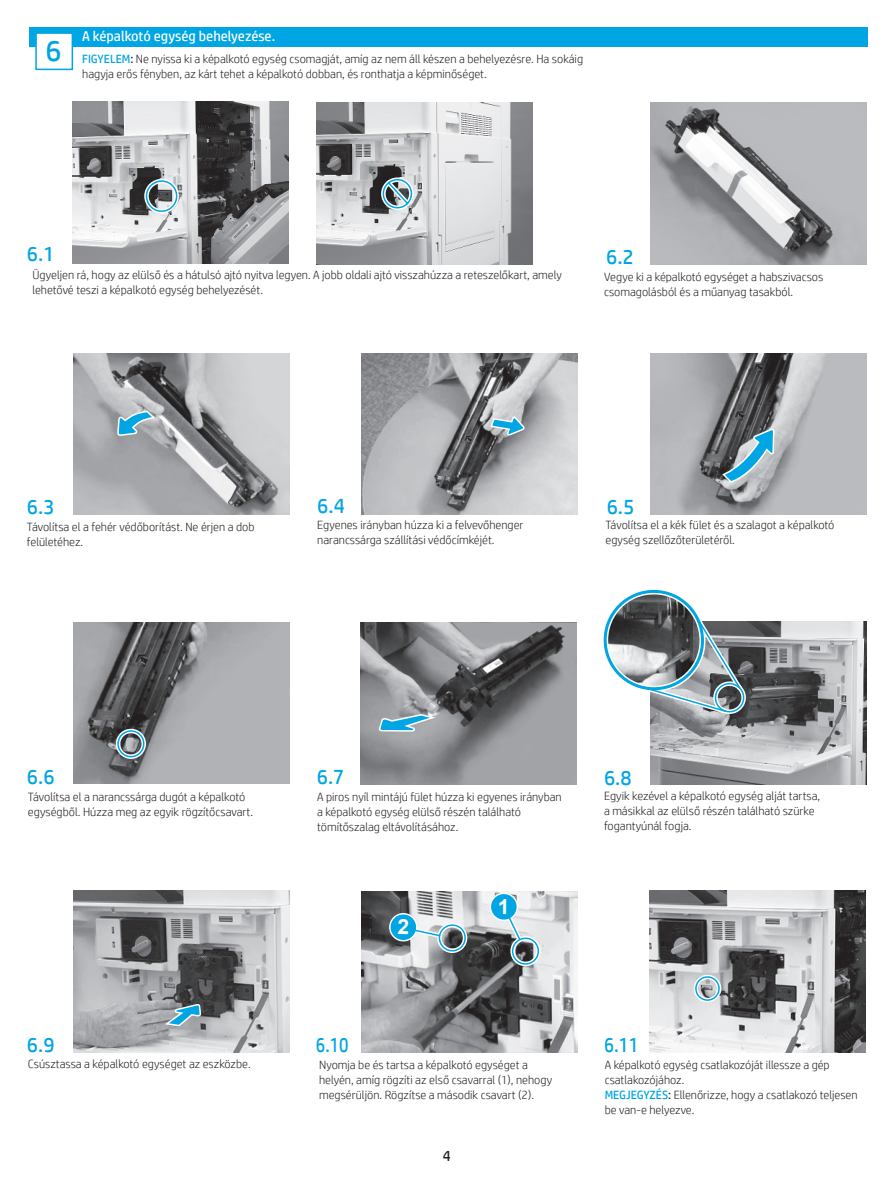
<style>
.page{position:relative;width:893px;height:1188px;background:#fff}
.page>*{position:absolute;margin:0;border:0;box-sizing:border-box;transform-origin:0 0}
.Language_10{font:30px "HP Simplified";color:#00a5e3}
.Language_10-2{font:21px "HP Simplified";color:#00a5e3}
.Language_10-3{font:21px "HP Simplified";color:#00a5e3;scale:.84 1}
.Language_10-4{font:21px "HP Simplified";color:#00a5e3;scale:.89 1}
.t1{font:15px "HP Simplified";color:#231f20}
.Language_10-5{font:14.25px "HP Simplified";color:#fff}
.Language_10-6{font:300 12px/15px "HP Simplified";color:#231f20}
.s1{font-weight:400;color:#00a5e3}
.s2{font-weight:400}
</style>
<div class="page">
<img style="left:650px;top:103px;width:216px;height:161px">
<img style="left:72px;top:102px;width:216px;height:162px">
<div style="left:144px;top:179px;width:35px;height:35px;border:4px solid #fff;border-radius:50%"></div>
<div style="left:146px;top:180px;width:31px;height:32px;border:2px solid #00a5e3;border-radius:50%"></div>
<img style="left:316px;top:102px;width:216px;height:162px">
<svg style="left:379px;top:175px;width:37px;height:37px"></svg>
<img style="left:73px;top:353px;width:217px;height:162px">
<svg style="left:117px;top:410px;width:39px;height:27px"></svg>
<img style="left:362px;top:353px;width:216px;height:162px">
<svg style="left:489px;top:415px;width:35px;height:23px"></svg>
<img style="left:650px;top:353px;width:216px;height:162px">
<svg style="left:722px;top:428px;width:53px;height:57px;background:#759baa"></svg>
<img style="left:73px;top:623px;width:217px;height:161px">
<div style="left:116px;top:729px;width:30px;height:30px;border:4px solid #fff;border-radius:50%"></div>
<div style="left:117px;top:730px;width:28px;height:28px;border:2px solid #00a5e3;border-radius:50%"></div>
<img style="left:360px;top:623px;width:217px;height:161px">
<svg style="left:378px;top:713px;width:60px;height:19px"></svg>
<img style="left:650px;top:622px;width:216px;height:162px">
<img style="left:609px;top:595px;width:87px;height:90px">
<div style="left:602px;top:588px;width:104px;height:104px;border:6px solid #fff;border-radius:50%"></div>
<div style="left:603px;top:590px;width:101px;height:100px;border:3px solid #00a5e3;border-radius:50%"></div>
<svg style="left:641px;top:613px;width:111px;height:104px;background:#818c91"></svg>
<img style="left:73px;top:891px;width:217px;height:162px">
<svg style="left:163px;top:1004px;width:39px;height:23px"></svg>
<img style="left:650px;top:891px;width:216px;height:162px">
<div style="left:694px;top:975px;width:27px;height:27px;border:4px solid #fff;border-radius:50%"></div>
<div style="left:695px;top:976px;width:25px;height:25px;border:2px solid #00a5e3;border-radius:50%"></div>
<img style="left:361px;top:891px;width:216px;height:162px">
<svg style="left:490px;top:893px;width:27px;height:27px"></svg>
<div style="left:489px;top:893px;width:29px;height:28px;border:2px solid #fff;border-radius:50%"></div>
<div style="left:390px;top:914px;width:27px;height:27px;background:#00a5e3;border-radius:50%"></div>
<div style="left:389px;top:913px;width:29px;height:29px;border:2px solid #fff;border-radius:50%"></div>
<div style="left:29px;top:27px;width:838px;height:19px;background:#00a5e3"></div>
<div style="left:35px;top:32px;width:38px;height:38px;background:#fff;border:2px solid #00a5e3"></div>
<svg style="left:398px;top:899px;width:145px;height:69px"></svg>
<p class="Language_10" style="left:45px;top:31px;width:18px">6</p>
<p class="Language_10-5" style="left:82px;top:27px;width:195px">A képalkotó egység behelyezése.</p>
<p class="Language_10-6" style="left:82px;top:51px;width:502px"><span class="s1">FIGYELEM</span><span class="s2">:</span> Ne nyissa ki a képalkotó egység csomagját, amíg az nem áll készen a behelyezésre. Ha sokáig hagyja erős fényben, az kárt tehet a képalkotó dobban, és ronthatja a képminőséget.</p>
<p class="Language_10-2" style="left:27px;top:240px;width:29px">6.1</p>
<p class="Language_10-2" style="left:606px;top:243px;width:29px">6.2</p>
<p class="Language_10-6" style="left:33px;top:267px;width:531px">Ügyeljen rá, hogy az elülső és a hátulsó ajtó nyitva legyen. A jobb oldali ajtó visszahúzza a reteszelőkart, amely lehetővé teszi a képalkotó egység behelyezését.</p>
<p class="Language_10-6" style="left:604px;top:269px;width:221px">Vegye ki a képalkotó egységet a habszivacsos csomagolásból és a műanyag tasakból.</p>
<p class="Language_10-2" style="left:27px;top:493px;width:29px">6.3</p>
<p class="Language_10-2" style="left:317px;top:492px;width:29px">6.4</p>
<p class="Language_10-2" style="left:607px;top:493px;width:29px">6.5</p>
<p class="Language_10-6" style="left:27px;top:519px;width:229px">Távolítsa el a fehér védőborítást. Ne érjen a dob felületéhez.</p>
<p class="Language_10-6" style="left:317px;top:517px;width:208px">Egyenes irányban húzza ki a felvevőhenger narancssárga szállítási védőcímkéjét.</p>
<p class="Language_10-6" style="left:605px;top:517px;width:231px">Távolítsa el a kék fület és a szalagot a képalkotó egység szellőzőterületéről.</p>
<p class="Language_10-2" style="left:27px;top:763px;width:29px">6.6</p>
<p class="Language_10-2" style="left:317px;top:763px;width:29px">6.7</p>
<p class="Language_10-2" style="left:604px;top:764px;width:29px">6.8</p>
<p class="Language_10-6" style="left:28px;top:789px;width:227px">Távolítsa el a narancssárga dugót a képalkotó egységből. Húzza meg az egyik rögzítőcsavart.</p>
<p class="Language_10-6" style="left:317px;top:789px;width:246px">A piros nyíl mintájú fület húzza ki egyenes irányban a képalkotó egység elülső részén található tömítőszalag eltávolításához.</p>
<p class="Language_10-6" style="left:604px;top:788px;width:218px">Egyik kezével a képalkotó egység alját tartsa, a másikkal az elülső részén található szürke fogantyúnál fogja.</p>
<p class="Language_10-2" style="left:27px;top:1031px;width:29px">6.9</p>
<p class="Language_10-3" style="left:316px;top:1031px;width:41px">6.10</p>
<p class="Language_10-4" style="left:604px;top:1031px;width:41px">6.11</p>
<p class="Language_10-6" style="left:28px;top:1056px;width:224px">Csúsztassa a képalkotó egységet az eszközbe.</p>
<p class="Language_10-6" style="left:319px;top:1057px;width:235px">Nyomja be és tartsa a képalkotó egységet a helyén, amíg rögzíti az első csavarral (1), nehogy megsérüljön. Rögzítse a második csavart (2).</p>
<p class="t1" style="left:443px;top:1146px;width:10px">4</p>
<p class="Language_10-6" style="left:605px;top:1057px;width:227px">A képalkotó egység csatlakozóját illessze a gép csatlakozójához.</p>
<p class="Language_10-6" style="left:605px;top:1087px;width:254px"><span class="s1">MEGJEGYZÉS</span><span class="s2">:</span> Ellenőrizze, hogy a csatlakozó teljesen be van-e helyezve.</p>
</div>
